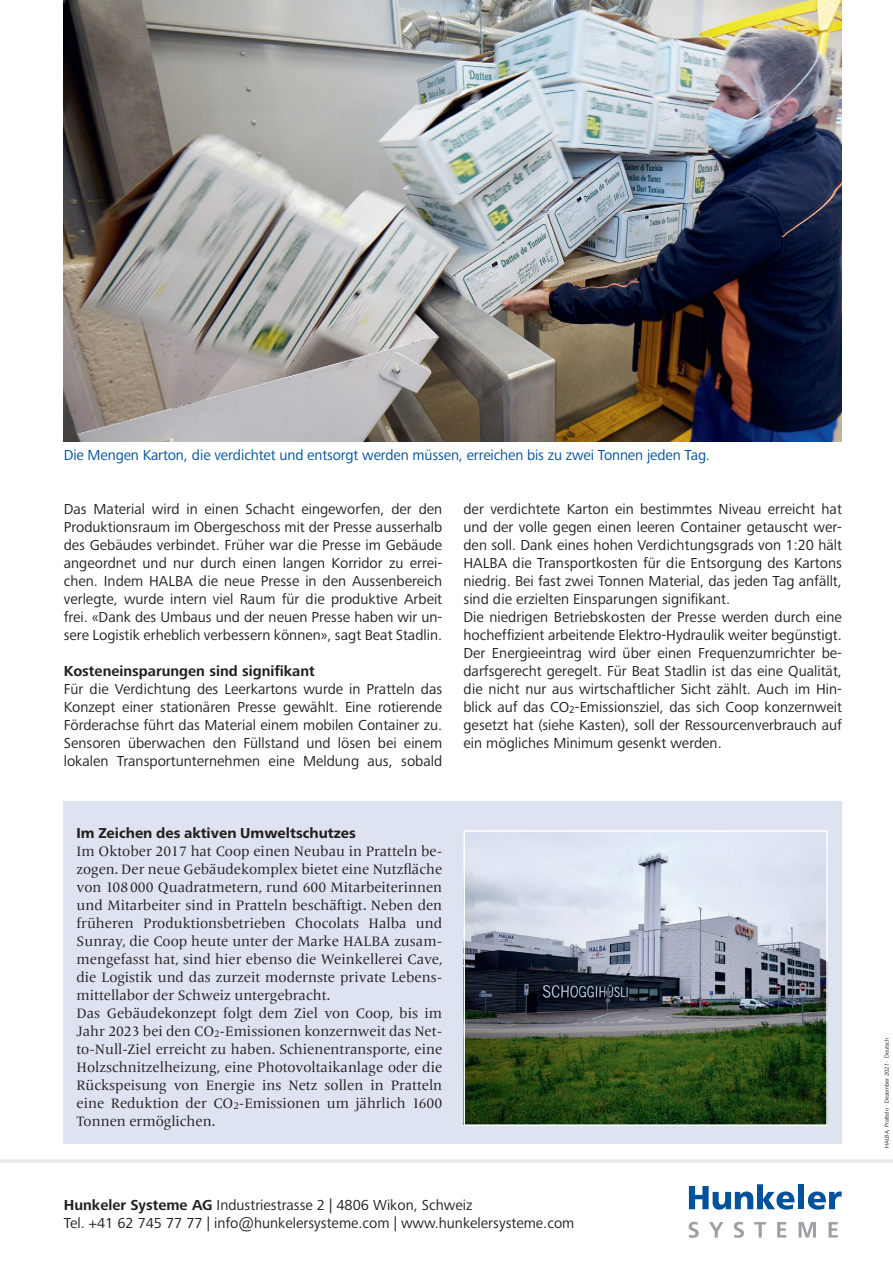
<style>
.page{position:relative;width:893px;height:1263px;background:#fff}
.page>*{position:absolute;margin:0;border:0;box-sizing:border-box;transform-origin:0 0}
.t1{font:15px/18px "Frutiger Next Pro";color:#231f20}
.t2{font:15px "Frutiger Next Pro";letter-spacing:-.01em;color:#01519b}
.t3{font:700 15px "Frutiger Next Pro";color:#231f20}
.t4{font:14.25px/18px "Frutiger Serif LT Pro";color:#231f20}
.t5{font:800 14.25px "Frutiger Neue LT Pro";color:#231f20}
.t6{font:6px "Frutiger Next Pro";color:#231f20}
.s1{font-weight:700}
</style>
<div class="page">
<hr style="left:0;top:1159px;width:893px;height:3px;background:#e6e7e9">
<div style="left:64px;top:802px;width:778px;height:342px;background:#dee3f1"></div>
<svg style="left:689px;top:1222px;width:10px;height:16px"></svg>
<svg style="left:709px;top:1222px;width:14px;height:15px"></svg>
<svg style="left:734px;top:1222px;width:10px;height:16px"></svg>
<svg style="left:754px;top:1222px;width:12px;height:15px"></svg>
<svg style="left:777px;top:1222px;width:9px;height:15px"></svg>
<svg style="left:799px;top:1222px;width:17px;height:15px"></svg>
<svg style="left:828px;top:1222px;width:10px;height:15px"></svg>
<svg style="left:689px;top:1184px;width:105px;height:26px"></svg>
<div style="left:798px;top:1184px;width:6px;height:25px;background:#01519b"></div>
<svg style="left:808px;top:1191px;width:34px;height:19px"></svg>
<img style="left:64px;top:0;width:778px;height:442px">
<img style="left:466px;top:842px;width:359px;height:281px">
<div style="left:463px;top:830px;width:365px;height:296px;border:2px solid #fff"></div>
<p class="t2" style="left:64px;top:446px;width:648px">Die Mengen Karton, die verdichtet und entsorgt werden müssen, erreichen bis zu zwei Tonnen jeden Tag.</p>
<p class="t1" style="left:64px;top:500px;width:380px;text-align:justify">Das Material wird in einen Schacht eingeworfen, der den Produktionsraum im Obergeschoss mit der Presse ausserhalb des Gebäudes verbindet. Früher war die Presse im Gebäude angeordnet und nur durch einen langen Korridor zu errei&shy;chen. Indem HALBA die neue Presse in den Aussenbereich verlegte, wurde intern viel Raum für die produktive Arbeit frei. «Dank des Umbaus und der neuen Presse haben wir un&shy;sere Logistik erheblich verbessern können», sagt Beat Stadlin.</p>
<p class="t3" style="left:64px;top:662px;width:253px">Kosteneinsparungen sind signifikant</p>
<p class="t1" style="left:64px;top:680px;width:380px;text-align:justify">Für die Verdichtung des Leerkartons wurde in Pratteln das Konzept einer stationären Presse gewählt. Eine rotierende Förderachse führt das Material einem mobilen Container zu.<br>Sensoren überwachen den Füllstand und lösen bei einem lokalen Transportunternehmen eine Meldung aus, sobald</p>
<p class="t1" style="left:463px;top:500px;width:380px">der verdichtete Karton ein bestimmtes Niveau erreicht hat und der volle gegen einen leeren Container getauscht wer&shy;den soll. Dank eines hohen Verdichtungsgrads von 1:20 hält HALBA die Transportkosten für die Entsorgung des Kartons niedrig. Bei fast zwei Tonnen Material, das jeden Tag anfällt, sind die erzielten Einsparungen signifikant.<br>Die niedrigen Betriebskosten der Presse werden durch eine hocheffizient arbeitende Elektro-Hydraulik weiter begünstigt.<br>Der Energieeintrag wird über einen Frequenzumrichter be&shy;darfsgerecht geregelt. Für Beat Stadlin ist das eine Qualität, die nicht nur aus wirtschaftlicher Sicht zählt. Auch im Hin&shy;blick auf das CO<sub>2</sub>-Emissionsziel, das sich Coop konzernweit gesetzt hat (siehe Kasten), soll der Ressourcenverbrauch auf ein mögliches Minimum gesenkt werden.</p>
<p class="t5" style="left:77px;top:824px;width:281px">Im Zeichen des aktiven Umweltschutzes</p>
<p class="t4" style="left:77px;top:842px;width:368px">Im Oktober 2017 hat Coop einen Neubau in Pratteln be&shy;zogen. Der neue Gebäudekomplex bietet eine Nutzfläche von 108000 Quadratmetern, rund 600 Mitarbeiterinnen und Mitarbeiter sind in Pratteln beschäftigt. Neben den früheren Produktionsbetrieben Chocolats Halba und Sunray, die Coop heute unter der Marke HALBA zusam&shy;mengefasst hat, sind hier ebenso die Weinkellerei Cave, die Logistik und das zurzeit modernste private Lebens&shy;mittellabor der Schweiz untergebracht.<br>Das Gebäudekonzept folgt dem Ziel von Coop, bis im Jahr 2023 bei den CO<sub>2</sub>-Emissionen konzernweit das Net&shy;to-Null-Ziel erreicht zu haben. Schienentransporte, eine Holzschnitzelheizung, eine Photovoltaikanlage oder die Rückspeisung von Energie ins Netz sollen in Pratteln eine Reduktion der CO<sub>2</sub>-Emissionen um jährlich 1600<br>Tonnen ermöglichen.</p>
<p class="t1" style="left:64px;top:1196px;width:512px"><span class="s1">Hunkeler Systeme AG</span> Industriestrasse 2 | 4806 Wikon, Schweiz<br>Tel. +41 62 745 77 77 | info@hunkelersysteme.com | www.hunkelersysteme.com</p>
<p class="t6" style="left:883px;top:1148px;width:112px;rotate:-90deg">HALBA, Pratteln · Dezember 2021 · Deutsch</p>
</div>
